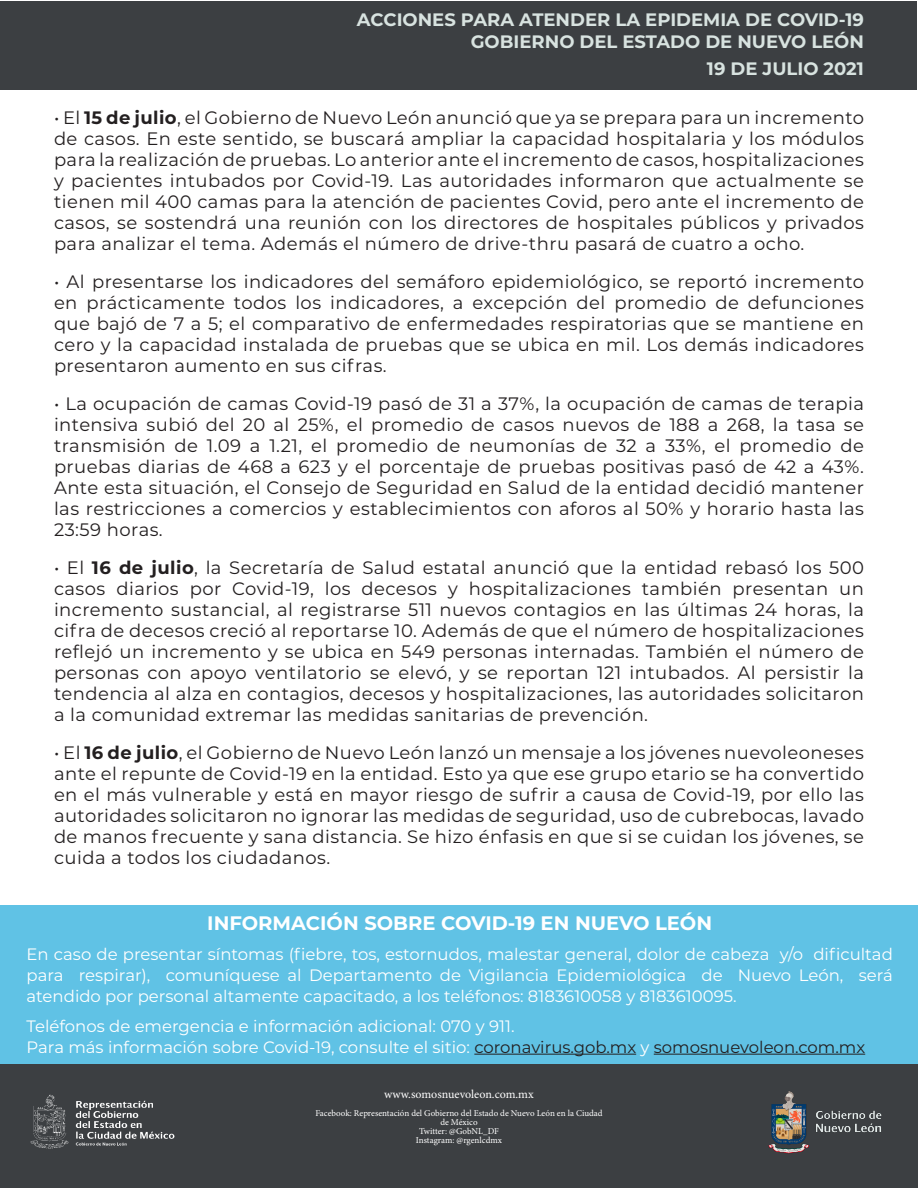
<style>
.page{position:relative;width:918px;height:1188px;background:#fff}
.page>*{position:absolute;margin:0;border:0;box-sizing:border-box;transform-origin:0 0}
.Titulo{font:700 19.5px "Montserrat";color:#fff}
.t1{font:18px/21px "Montserrat";letter-spacing:.025em;color:#231f20;text-align:justify}
.t2{font:700 18px/21.6px "Montserrat";color:#d8e3e0;text-align:right}
.Párrafo{font:16.5px/21px "Montserrat";color:#fff;text-align:justify}
.t3{font:12px "Minion Pro";color:#fff}
.t4{font:9px/9px "Minion Pro";color:#fff;text-align:center}
.s1{font-weight:700}
.s2{color:#231f20}
</style>
<div class="page">
<div style="left:0;top:1064px;width:918px;height:124px;background:#3c3f42"></div>
<img style="left:768px;top:1091px;width:114px;height:63px">
<div style="left:1px;top:1px;width:916px;height:88px;background:#3c3f42"></div>
<img style="left:30px;top:1094px;width:145px;height:55px">
<div style="left:0;top:905px;width:918px;height:159px;background:#60c2e5"></div>
<hr style="left:474px;top:1054px;width:162px;height:1px;background:#231f20">
<hr style="left:654px;top:1054px;width:211px;height:1px;background:#231f20">
<p class="t2" style="left:357px;top:8px;width:509px">ACCIONES PARA ATENDER LA EPIDEMIA DE COVID-19<br>GOBIERNO DEL ESTADO DE NUEVO LEÓN</p>
<p class="t2" style="left:707px;top:57px;width:159px">19 DE JULIO 2021</p>
<p class="t1" style="left:54px;top:107px;width:812px">• El <span class="s1">15 de julio</span>, el Gobierno de Nuevo León anunció que ya se prepara para un incremento de casos. En este sentido, se buscará ampliar la capacidad hospitalaria y los módulos para la realización de pruebas. Lo anterior ante el incremento de casos, hospitalizaciones y pacientes intubados por Covid-19. Las autoridades informaron que actualmente se tienen mil 400 camas para la atención de pacientes Covid, pero ante el incremento de casos, se sostendrá una reunión con los directores de hospitales públicos y privados para analizar el tema. Además el número de drive-thru pasará de cuatro a ocho.</p>
<p class="t1" style="left:54px;top:271px;width:812px">• Al presentarse los indicadores del semáforo epidemiológico, se reportó incremento en prácticamente todos los indicadores, a excepción del promedio de defunciones que bajó de 7 a 5; el comparativo de enfermedades respiratorias que se mantiene en cero y la capacidad instalada de pruebas que se ubica en mil. Los demás indicadores presentaron aumento en sus cifras.</p>
<p class="t1" style="left:54px;top:393px;width:812px">• La ocupación de camas Covid-19 pasó de 31 a 37%, la ocupación de camas de terapia intensiva subió del 20 al 25%, el promedio de casos nuevos de 188 a 268, la tasa se transmisión de 1.09 a 1.21, el promedio de neumonías de 32 a 33%, el promedio de pruebas diarias de 468 a 623 y el porcentaje de pruebas positivas pasó de 42 a 43%.<br>Ante esta situación, el Consejo de Seguridad en Salud de la entidad decidió mantener las restricciones a comercios y establecimientos con aforos al 50% y horario hasta las 23:59 horas.</p>
<p class="t1" style="left:54px;top:557px;width:812px">• El <span class="s1">16 de julio</span>, la Secretaría de Salud estatal anunció que la entidad rebasó los 500 casos diarios por Covid-19, los decesos y hospitalizaciones también presentan un incremento sustancial, al registrarse 511 nuevos contagios en las últimas 24 horas, la cifra de decesos creció al reportarse 10. Además de que el número de hospitalizaciones reflejó un incremento y se ubica en 549 personas internadas. También el número de personas con apoyo ventilatorio se elevó, y se reportan 121 intubados. Al persistir la tendencia al alza en contagios, decesos y hospitalizaciones, las autoridades solicitaron a la comunidad extremar las medidas sanitarias de prevención.</p>
<p class="t1" style="left:54px;top:742px;width:812px">• El <span class="s1">16 de julio</span>, el Gobierno de Nuevo León lanzó un mensaje a los jóvenes nuevoleoneses ante el repunte de Covid-19 en la entidad. Esto ya que ese grupo etario se ha convertido en el más vulnerable y está en mayor riesgo de sufrir a causa de Covid-19, por ello las autoridades solicitaron no ignorar las medidas de seguridad, uso de cubrebocas, lavado de manos frecuente y sana distancia. Se hizo énfasis en que si se cuidan los jóvenes, se cuida a todos los ciudadanos.</p>
<p class="Titulo" style="left:207px;top:910px;width:506px">INFORMACIÓN SOBRE COVID-19 EN NUEVO LEÓN</p>
<p class="Párrafo" style="left:27px;top:943px;width:868px">En caso de presentar síntomas (fiebre, tos, estornudos, malestar general, dolor de cabeza y/o dificultad para respirar), comuníquese al Departamento de Vigilancia Epidemiológica de Nuevo León, será atendido por personal altamente capacitado, a los teléfonos: 8183610058 y 8183610095.</p>
<p class="Párrafo" style="left:27px;top:1015px;width:490px">Teléfonos de emergencia e información adicional: 070 y 911.</p>
<p class="Párrafo" style="left:27px;top:1036px;width:840px">Para más información sobre Covid-19, consulte el sitio: <span class="s2">coronavirus.gob.mx</span> y <span class="s2">somosnuevoleon.com.mx</span></p>
<p class="t3" style="left:384px;top:1086px;width:151px">www.somosnuevoleon.com.mx</p>
<p class="t4" style="left:315px;top:1109px;width:289px">Facebook: Representación del Gobierno del Estado de Nuevo León en la Ciudad de México<br>Twitter: @GobNL_DF<br>Instagram: @rgenlcdmx</p>
</div>
